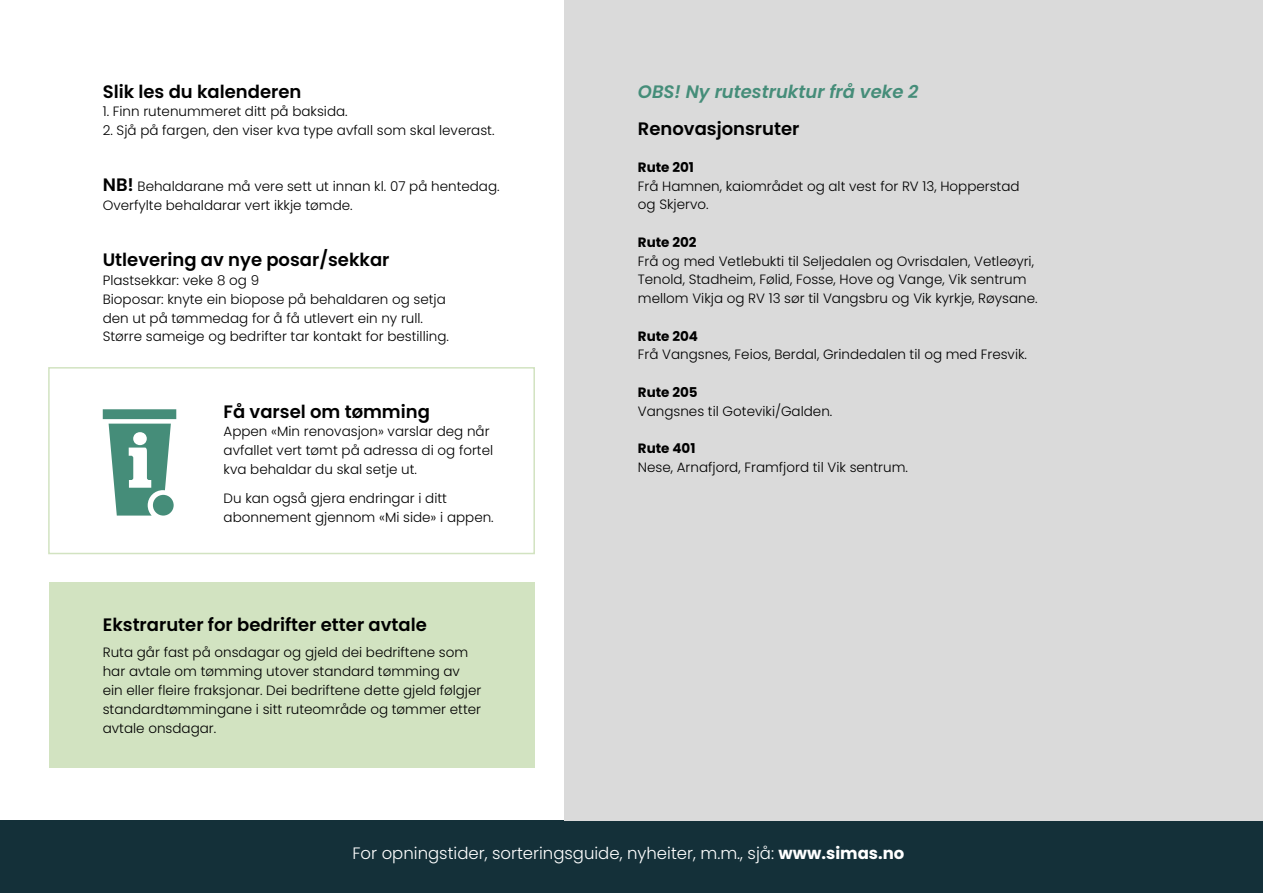
<style>
.page{position:relative;width:1263px;height:893px;background:#fff}
.page>*{position:absolute;margin:0;border:0;box-sizing:border-box;transform-origin:0 0}
.t1{font:600 18px "Poppins";color:#000}
.t2{font:italic 600 18px "Poppins";color:#458d79}
.t3{font:300 16.5px "Poppins";color:#fff}
.t4{font:300 13.5px/18.8px "Poppins";color:#000}
.t5{font:700 13.5px "Poppins";color:#000}
.s1{font-weight:600;font-size:18px}
.s2{font-weight:700}
</style>
<div class="page">
<div style="left:0;top:821px;width:1263px;height:72px;background:#143039"></div>
<div style="left:49px;top:583px;width:485px;height:185px;background:#d2e3c1"></div>
<div style="left:48px;top:367px;width:487px;height:187px;border:2px solid #d2e3c1"></div>
<div style="left:565px;top:0;width:698px;height:821px;background:#dadada"></div>
<svg style="left:103px;top:409px;width:73px;height:107px"></svg>
<h1 class="t1" style="left:103px;top:81px;width:200px">Slik les du kalenderen</h1>
<p class="t4" style="left:103px;top:102px;width:246px">1. Finn rutenummeret ditt på baksida.</p>
<p class="t4" style="left:103px;top:121px;width:393px">2. Sjå på fargen, den viser kva type avfall som skal leverast.</p>
<p class="t4" style="left:103px;top:177px;width:398px"><span class="s1">NB!</span> Behaldarane må vere sett ut innan kl. 07 på hentedag.<br>Overfylte behaldarar vert ikkje tømde.</p>
<h1 class="t1" style="left:103px;top:250px;width:288px">Utlevering av nye posar/sekkar</h1>
<p class="t4" style="left:103px;top:271px;width:348px">Plastsekkar: veke 8 og 9<br>Bioposar: knyte ein biopose på behaldaren og setja den ut på tømmedag for å få utlevert ein ny rull.<br>Større sameige og bedrifter tar kontakt for bestilling.</p>
<h1 class="t1" style="left:224px;top:401px;width:208px">Få varsel om tømming</h1>
<p class="t4" style="left:224px;top:422px;width:271px">Appen «Min renovasjon» varslar deg når avfallet vert tømt på adressa di og fortel kva behaldar du skal setje ut.</p>
<p class="t4" style="left:224px;top:489px;width:272px">Du kan også gjera endringar i ditt abonnement gjennom «Mi side» i appen.</p>
<h1 class="t1" style="left:103px;top:614px;width:326px">Ekstraruter for bedrifter etter avtale</h1>
<p class="t4" style="left:103px;top:643px;width:380px">Ruta går fast på onsdagar og gjeld dei bedriftene som har avtale om tømming utover standard tømming av ein eller fleire fraksjonar. Dei bedriftene dette gjeld følgjer standardtømmingane i sitt ruteområde og tømmer etter avtale onsdagar.</p>
<h1 class="t2" style="left:638px;top:81px;width:282px">OBS! Ny rutestruktur frå veke 2</h1>
<h1 class="t1" style="left:638px;top:118px;width:163px">Renovasjonsruter</h1>
<p class="t5" style="left:638px;top:159px;width:58px">Rute 201</p>
<p class="t4" style="left:638px;top:177px;width:383px">Frå Hamnen, kaiområdet og alt vest for RV 13, Hopperstad og Skjervo.</p>
<p class="t5" style="left:638px;top:234px;width:60px">Rute 202</p>
<p class="t4" style="left:638px;top:252px;width:401px">Frå og med Vetlebukti til Seljedalen og Ovrisdalen, Vetleøyri,<br>Tenold, Stadheim, Følid, Fosse, Hove og Vange, Vik sentrum mellom Vikja og RV 13 sør til Vangsbru og Vik kyrkje, Røysane.</p>
<p class="t5" style="left:638px;top:328px;width:62px">Rute 204</p>
<p class="t4" style="left:638px;top:345px;width:391px">Frå Vangsnes, Feios, Berdal, Grindedalen til og med Fresvik.</p>
<p class="t5" style="left:638px;top:384px;width:61px">Rute 205</p>
<p class="t4" style="left:638px;top:402px;width:196px">Vangsnes til Goteviki/Galden.</p>
<p class="t5" style="left:638px;top:441px;width:59px">Rute 401</p>
<p class="t4" style="left:638px;top:458px;width:272px">Nese, Arnafjord, Framfjord til Vik sentrum.</p>
<p class="t3" style="left:352px;top:844px;width:553px">For opningstider, sorteringsguide, nyheiter, m.m., sjå: <span class="s2">www.simas.no</span></p>
</div>
